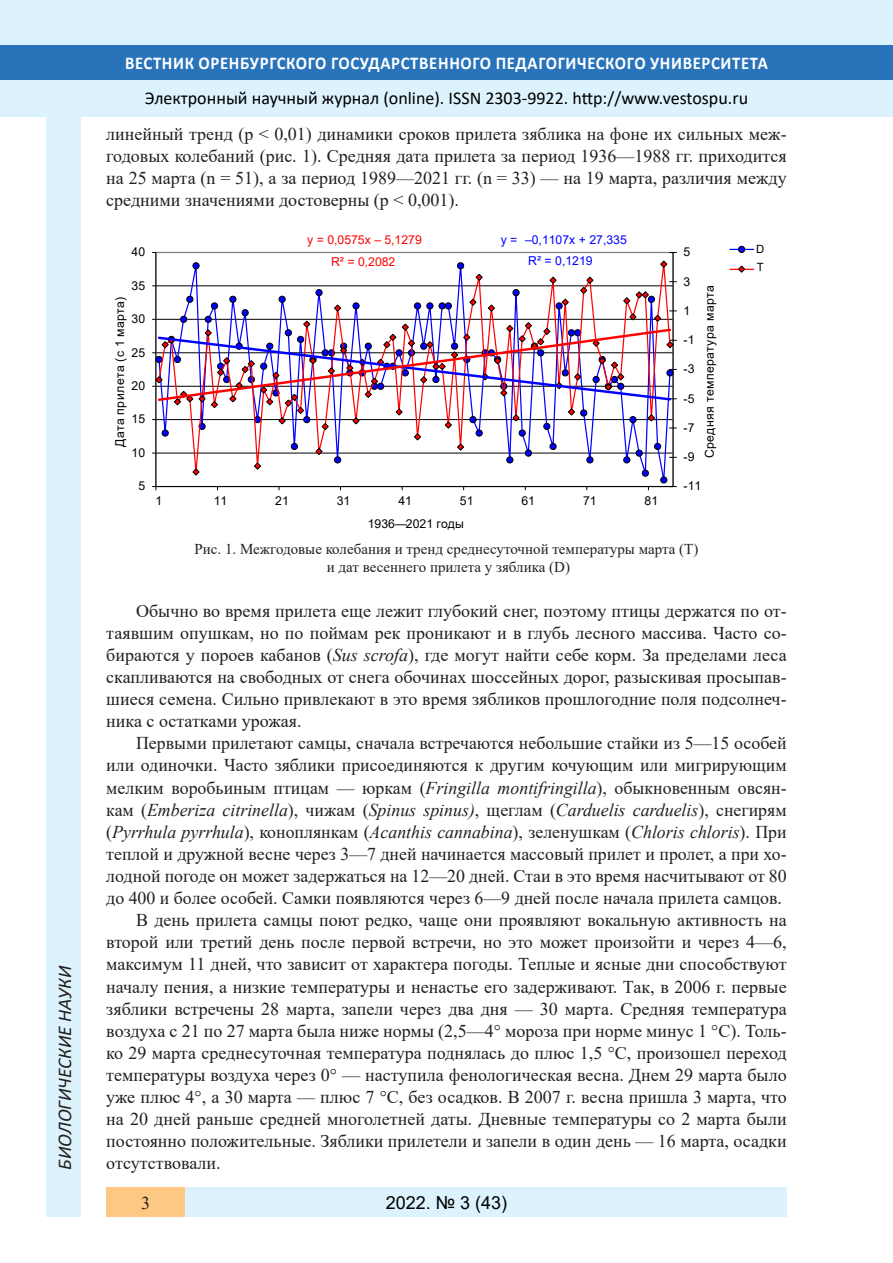
<style>
.page{position:relative;width:893px;height:1263px;background:#fff}
.page>*{position:absolute;margin:0;border:0;box-sizing:border-box;transform-origin:0 0}
.t1{font:italic 19.5px "Calibri";color:#231f20}
.Стиль2{font:18px/22px "Times New Roman";color:#231f20;text-align:justify}
.t2{font:18px "Calibri";color:#000}
.t3{font:700 18px "Calibri";letter-spacing:.04em;color:#fff;scale:.93 1}
.t4{font:18px "Arial";color:#000}
.таблица{font:15px "Times New Roman";color:#231f20}
.t5{font:12.3px "Arial";color:#000}
.t6{font:12.3px/21.6px "Arial";color:#00f;text-align:center}
.t7{font:12.3px/22.8px "Arial";color:#f00;text-align:center}
.t8{font:12.3px "Arial";letter-spacing:.04em;color:#000}
.t9{font:12.3px "Arial";letter-spacing:.035em;color:#000}
.t10{font:11.4px/17.5px "Arial";color:#000}
.s1{font-style:italic}
</style>
<div class="page">
<div style="left:0;top:0;width:893px;height:116px;background:#dcf2fc"></div>
<div style="left:0;top:45px;width:893px;height:34px;background:#2873ba"></div>
<div style="left:47px;top:116px;width:34px;height:1101px;background:#dcf2fc"></div>
<div style="left:106px;top:1188px;width:681px;height:29px;background:#dcf2fc"></div>
<div style="left:106px;top:1188px;width:79px;height:29px;background:#fdc784"></div>
<hr style="left:673px;top:252px;width:1px;height:234px;background:#000">
<hr style="left:156px;top:252px;width:1px;height:234px;background:#000">
<svg style="left:158px;top:251px;width:513px;height:3px"></svg>
<svg style="left:152px;top:260px;width:525px;height:230px"></svg>
<svg style="left:730px;top:249px;width:24px;height:1px"></svg>
<div style="left:738px;top:246px;width:7px;height:6px;background:#00f;border-radius:50%"></div>
<div style="left:738px;top:246px;width:7px;height:7px;border:1px solid #000;border-radius:50%"></div>
<svg style="left:730px;top:265px;width:24px;height:8px"></svg>
<p class="t1" style="left:51px;top:1170px;width:206px;rotate:-90deg">БИОЛОГИЧЕСКИЕ НАУКИ</p>
<p class="t3" style="left:125px;top:50px;width:693px">ВЕСТНИК ОРЕНБУРГСКОГО ГОСУДАРСТВЕННОГО ПЕДАГОГИЧЕСКОГО УНИВЕРСИТЕТА</p>
<p class="t2" style="left:145px;top:85px;width:605px">Электронный научный журнал (online). ISSN 2303-9922. http://www.vestospu.ru</p>
<p class="Стиль2" style="left:106px;top:122px;width:682px">линейный тренд (p &lt; 0,01) динамики сроков прилета зяблика на фоне их сильных меж&shy;годовых колебаний (рис. 1). Средняя дата прилета за период 1936—1988 гг. приходится на 25 марта (n = 51), а за период 1989—2021 гг. (n = 33) — на 19 марта, различия между средними значениями достоверны (p &lt; 0,001).</p>
<p class="t6" style="left:501px;top:228px;width:128px">y = –0,1107x + 27,335<br>R² = 0,1219</p>
<p class="t7" style="left:307px;top:228px;width:116px">y = 0,0575x – 5,1279<br>R² = 0,2082</p>
<p class="t10" style="left:756px;top:240px;width:10px">D<br>Т</p>
<p class="t5" style="left:132px;top:243px;width:15px">40</p>
<p class="t5" style="left:683px;top:243px;width:8px">5</p>
<p class="t5" style="left:132px;top:277px;width:15px">35</p>
<p class="t9" style="left:111px;top:447px;width:151px;rotate:-90deg">Дата прилета (с 1 марта)</p>
<p class="t5" style="left:132px;top:310px;width:15px">30</p>
<p class="t5" style="left:132px;top:344px;width:15px">25</p>
<p class="t5" style="left:132px;top:377px;width:15px">20</p>
<p class="t5" style="left:132px;top:411px;width:15px">15</p>
<p class="t5" style="left:132px;top:444px;width:15px">10</p>
<p class="t5" style="left:138px;top:478px;width:8px">5</p>
<p class="t5" style="left:156px;top:492px;width:8px">1</p>
<p class="t5" style="left:214px;top:492px;width:15px">11</p>
<p class="t5" style="left:275px;top:492px;width:15px">21</p>
<p class="t5" style="left:337px;top:492px;width:15px">31</p>
<p class="t5" style="left:398px;top:492px;width:15px">41</p>
<p class="t5" style="left:460px;top:492px;width:15px">51</p>
<p class="t5" style="left:521px;top:492px;width:15px">61</p>
<p class="t5" style="left:583px;top:492px;width:15px">71</p>
<p class="t5" style="left:645px;top:492px;width:15px">81</p>
<p class="t5" style="left:368px;top:516px;width:98px">1936— 2021 годы</p>
<p class="t5" style="left:683px;top:273px;width:8px">3</p>
<p class="t5" style="left:683px;top:302px;width:8px">1</p>
<p class="t5" style="left:683px;top:331px;width:12px">-1</p>
<p class="t5" style="left:683px;top:360px;width:12px">-3</p>
<p class="t5" style="left:683px;top:390px;width:12px">-5</p>
<p class="t5" style="left:683px;top:419px;width:12px">-7</p>
<p class="t5" style="left:683px;top:448px;width:12px">-9</p>
<p class="t8" style="left:701px;top:458px;width:175px;rotate:-90deg">Средняя температура марта</p>
<p class="t5" style="left:683px;top:478px;width:19px">-11</p>
<p class="таблица" style="left:195px;top:538px;width:505px">Рис. 1. Межгодовые колебания и тренд среднесуточной температуры марта (T)</p>
<p class="таблица" style="left:327px;top:557px;width:245px">и дат весеннего прилета у зяблика (D)</p>
<p class="Стиль2" style="left:106px;top:599px;width:682px;text-indent:30px">Обычно во время прилета еще лежит глубокий снег, поэтому птицы держатся по от&shy;таявшим опушкам, но по поймам рек проникают и в глубь лесного массива. Часто со&shy;бираются у пороев кабанов (<span class="s1">Sus scrofa</span>), где могут найти себе корм. За пределами леса скапливаются на свободных от снега обочинах шоссейных дорог, разыскивая просыпав&shy;шиеся семена. Сильно привлекают в это время зябликов прошлогодние поля подсолнеч&shy;ника с остатками урожая.</p>
<p class="Стиль2" style="left:106px;top:732px;width:682px;text-indent:30px">Первыми прилетают самцы, сначала встречаются небольшие стайки из 5—15 особей или одиночки. Часто зяблики присоединяются к другим кочующим или мигрирующим мелким воробьиным птицам — юркам (<span class="s1">Fringilla montifringilla</span>), обыкновенным овсян&shy;кам (<span class="s1">Emberiza citrinella</span>), чижам (<span class="s1">Spinus spinus)</span>, щеглам (<span class="s1">Carduelis carduelis</span>), снегирям (<span class="s1">Pyrrhula pyrrhula</span>), коноплянкам (<span class="s1">Acanthis cannabina</span>), зеленушкам (<span class="s1">Chloris chloris</span>). При теплой и дружной весне через 3—7 дней начинается массовый прилет и пролет, а при хо&shy;лодной погоде он может задержаться на 12—20 дней. Стаи в это время насчитывают от 80 до 400 и более особей. Самки появляются через 6—9 дней после начала прилета самцов.</p>
<p class="Стиль2" style="left:106px;top:908px;width:682px;text-indent:30px">В день прилета самцы поют редко, чаще они проявляют вокальную активность на второй или третий день после первой встречи, но это может произойти и через 4—6, максимум 11 дней, что зависит от характера погоды. Теплые и ясные дни способствуют началу пения, а низкие температуры и ненастье его задерживают. Так, в 2006 г. первые зяблики встречены 28 марта, запели через два дня — 30 марта. Средняя температура воздуха с 21 по 27 марта была ниже нормы (2,5—4° мороза при норме минус 1 °C). Толь&shy;ко 29 марта среднесуточная температура поднялась до плюс 1,5 °С, произошел переход температуры воздуха через 0° — наступила фенологическая весна. Днем 29 марта было уже плюс 4°, а 30 марта — плюс 7 °C, без осадков. В 2007 г. весна пришла 3 марта, что на 20 дней раньше средней многолетней даты. Дневные температуры со 2 марта были постоянно положительные. Зяблики прилетели и запели в один день — 16 марта, осадки отсутствовали.</p>
<p class="Стиль2" style="left:141px;top:1191px;width:10px">3</p>
<p class="t4" style="left:386px;top:1190px;width:123px">2022. № 3 (43)</p>
</div>
